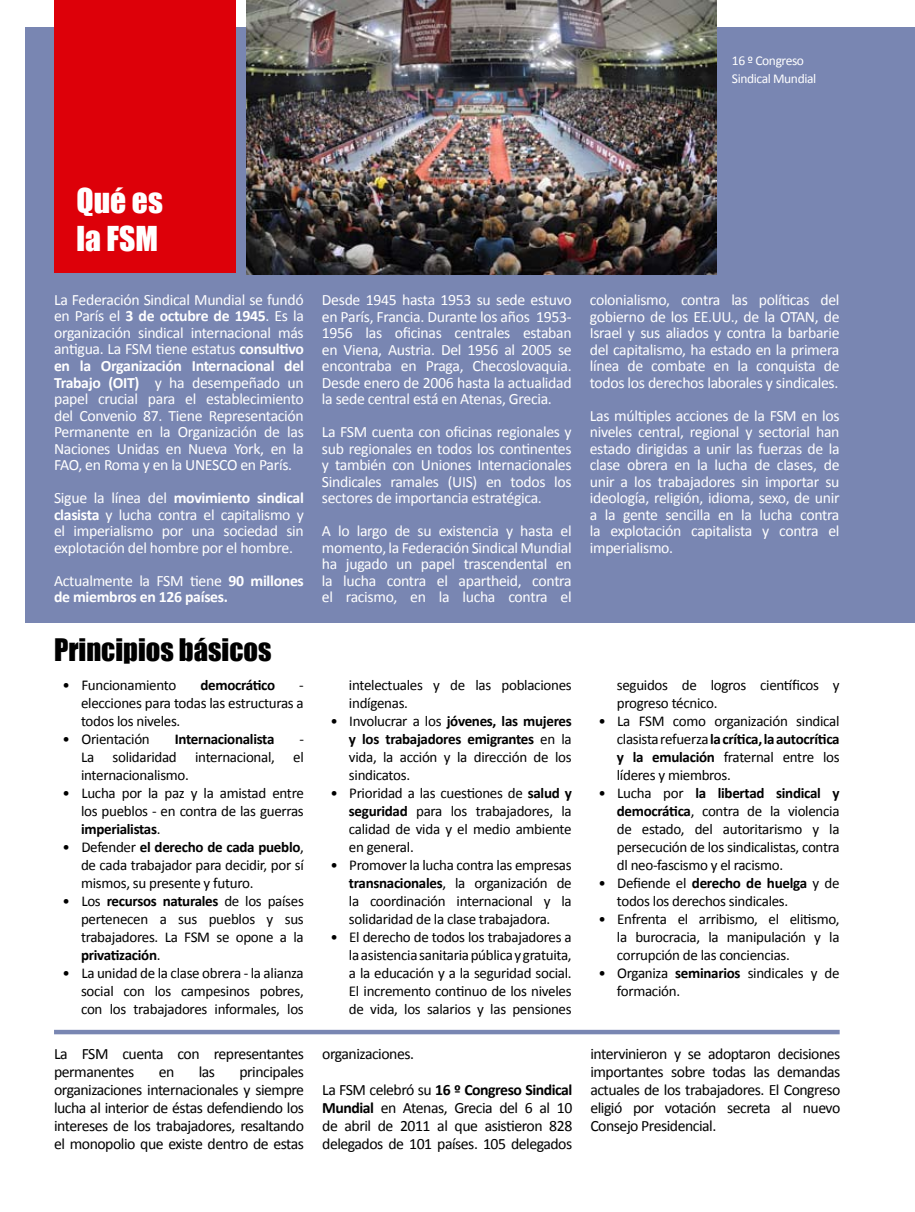
<style>
.page{position:relative;width:915px;height:1212px;background:#fff}
.page>*{position:absolute;margin:0;border:0;box-sizing:border-box;transform-origin:0 0}
.t1{font:31.5px/37.8px "Impact";color:#fff}
.t2{font:28.5px "Impact";color:#000}
.t3{font:15.75px/16.5px "Calibri";letter-spacing:-.02em;color:#fff;text-align:justify}
.t4{font:15.75px/18px "Calibri";letter-spacing:-.03em;color:#000;text-align:justify}
.t5{font:700 15.75px/16.5px "Calibri";letter-spacing:-.02em;color:#fff}
.t6{font:15px/18px "Calibri";letter-spacing:-.02em;color:#000;text-align:justify}
.t7{font:700 15px "Calibri";letter-spacing:-.02em;color:#000}
.t8{font:13.5px/18px "Calibri";letter-spacing:-.03em;color:#fff}
.s1{font-weight:700}
.s2{font-weight:400}
</style>
<div class="page">
<div style="left:26px;top:28px;width:888px;height:1098px;background:#7986b2"></div>
<div style="left:55px;top:0;width:181px;height:273px;background:#dd0009"></div>
<div style="left:0;top:624px;width:914px;height:588px;background:#fff"></div>
<img style="left:246px;top:0;width:470px;height:274px">
<hr style="left:54px;top:1030px;width:785px;height:4px;background:#7986b2">
<p class="t8" style="left:731px;top:51px;width:86px">16 º Congreso<br>Sindical Mundial</p>
<h1 class="t1" style="left:76px;top:181px;width:88px">Qué es la FSM</h1>
<p class="t3" style="left:54px;top:291px;width:251px">La Federación Sindical Mundial se fundó en París el <span class="s1">3 de octubre de 1945</span>. Es la organización sindical internacional más antigua. La FSM tiene estatus <span class="s1">consultivo en la Organización Internacional del Trabajo (OIT)</span> y ha desempeñado un papel crucial para el establecimiento del Convenio 87. Tiene Representación Permanente en la Organización de las Naciones Unidas en Nueva York, en la FAO, en Roma y en la UNESCO en París.</p>
<p class="t3" style="left:54px;top:490px;width:251px">Sigue la línea del <span class="s1">movimiento sindical clasista</span> y lucha contra el capitalismo y el imperialismo por una sociedad sin explotación del hombre por el hombre.</p>
<p class="t5" style="left:54px;top:572px;width:251px"><span class="s2">Actualmente la FSM tiene</span> 90 millones de miembros en 126 países.</p>
<h2 class="t2" style="left:54px;top:628px;width:219px">Principios básicos</h2>
<p class="t6" style="left:63px;top:676px;width:115px">• Funcionamiento</p>
<p class="t7" style="left:200px;top:676px;width:76px">democrático</p>
<p class="t6" style="left:81px;top:676px;width:224px;text-indent:218px">- elecciones para todas las estructuras a todos los niveles.</p>
<p class="t6" style="left:63px;top:730px;width:89px">• Orientación</p>
<p class="t7" style="left:175px;top:730px;width:101px">Internacionalista</p>
<p class="t6" style="left:81px;top:730px;width:224px;text-indent:218px">- La solidaridad internacional, el internacionalismo.</p>
<p class="t6" style="left:81px;top:784px;width:224px;text-indent:-18px">• Lucha por la paz y la amistad entre los pueblos - en contra de las guerras <span class="s1">imperialistas</span>.</p>
<p class="t6" style="left:81px;top:838px;width:224px;text-indent:-18px">• Defender <span class="s1">el derecho de cada pueblo</span>, de cada trabajador para decidir, por sí mismos, su presente y futuro.</p>
<p class="t6" style="left:81px;top:892px;width:224px;text-indent:-18px">• Los <span class="s1">recursos naturales</span> de los países pertenecen a sus pueblos y sus trabajadores. La FSM se opone a la <span class="s1">privatización</span>.</p>
<p class="t6" style="left:81px;top:964px;width:224px;text-indent:-18px">• La unidad de la clase obrera - la alianza social con los campesinos pobres, con los trabajadores informales, los</p>
<p class="t4" style="left:54px;top:1044px;width:251px">La FSM cuenta con representantes permanentes</p>
<p class="t4" style="left:54px;top:1062px;width:251px;text-indent:185px">principales organizaciones internacionales y siempre lucha al interior de éstas defendiendo los intereses de los trabajadores, resaltando el monopolio que existe dentro de estas</p>
<p class="t4" style="left:159px;top:1062px;width:17px">en</p>
<p class="t4" style="left:199px;top:1062px;width:18px">las</p>
<p class="t3" style="left:322px;top:292px;width:251px">Desde 1945 hasta 1953 su sede estuvo en París, Francia. Durante los años 1953- 1956 las oficinas centrales estaban en Viena, Austria. Del 1956 al 2005 se encontraba en Praga, Checoslovaquia.<br>Desde enero de 2006 hasta la actualidad la sede central está en Atenas, Grecia.</p>
<p class="t3" style="left:322px;top:424px;width:251px">La FSM cuenta con oficinas regionales y sub regionales en todos los continentes y también con Uniones Internacionales Sindicales ramales (UIS) en todos los sectores de importancia estratégica.</p>
<p class="t3" style="left:322px;top:523px;width:251px">A lo largo de su existencia y hasta el momento, la Federación Sindical Mundial ha jugado un papel trascendental en la lucha contra el apartheid, contra el racismo, en la lucha contra el</p>
<p class="t3" style="left:589px;top:292px;width:251px">colonialismo, contra las políticas del gobierno de los EE.UU., de la OTAN, de Israel y sus aliados y contra la barbarie del capitalismo, ha estado en la primera línea de combate en la conquista de todos los derechos laborales y sindicales.</p>
<p class="t3" style="left:589px;top:407px;width:251px">Las múltiples acciones de la FSM en los niveles central, regional y sectorial han estado dirigidas a unir las fuerzas de la clase obrera en la lucha de clases, de unir a los trabajadores sin importar su ideología, religión, idioma, sexo, de unir a la gente sencilla en la lucha contra la explotación capitalista y contra el imperialismo.</p>
<p class="t6" style="left:349px;top:676px;width:224px">intelectuales y de las poblaciones indígenas.</p>
<p class="t6" style="left:349px;top:712px;width:224px;text-indent:-18px">• Involucrar a los <span class="s1">jóvenes, las mujeres y los trabajadores emigrantes</span> en la vida, la acción y la dirección de los sindicatos.</p>
<p class="t6" style="left:349px;top:784px;width:224px;text-indent:-18px">• Prioridad a las cuestiones de <span class="s1">salud y seguridad</span> para los trabajadores, la calidad de vida y el medio ambiente en general.</p>
<p class="t6" style="left:349px;top:856px;width:224px;text-indent:-18px">• Promover la lucha contra las empresas <span class="s1">transnacionales</span>, la organización de la coordinación internacional y la solidaridad de la clase trabajadora.</p>
<p class="t6" style="left:349px;top:928px;width:224px;text-indent:-18px">• El derecho de todos los trabajadores a la asistencia sanitaria pública y gratuita, a la educación y a la seguridad social.<br>El incremento continuo de los niveles de vida, los salarios y las pensiones</p>
<p class="t4" style="left:322px;top:1044px;width:93px">organizaciones.</p>
<p class="t4" style="left:322px;top:1080px;width:251px">La FSM celebró su <span class="s1">16 º Congreso Sindical Mundial</span> en Atenas, Grecia del 6 al 10 de abril de 2011 al que asistieron 828 delegados de 101 países. 105 delegados</p>
<p class="t6" style="left:616px;top:676px;width:224px">seguidos de logros científicos y progreso técnico.</p>
<p class="t6" style="left:616px;top:712px;width:224px;text-indent:-18px">• La FSM como organización sindical clasista refuerza <span class="s1">la crítica, la autocrítica y la emulación</span> fraternal entre los líderes y miembros.</p>
<p class="t6" style="left:616px;top:784px;width:224px;text-indent:-19px">• Lucha por <span class="s1">la libertad sindical y democrática</span>, contra de la violencia de estado, del autoritarismo y la persecución de los sindicalistas, contra dl neo-fascismo y el racismo.</p>
<p class="t6" style="left:616px;top:874px;width:224px;text-indent:-18px">• Defiende el <span class="s1">derecho de huelga</span> y de todos los derechos sindicales.</p>
<p class="t6" style="left:616px;top:910px;width:224px;text-indent:-18px">• Enfrenta el arribismo, el elitismo, la burocracia, la manipulación y la corrupción de las conciencias.</p>
<p class="t6" style="left:616px;top:964px;width:224px;text-indent:-18px">• Organiza <span class="s1">seminarios</span> sindicales y de formación.</p>
<p class="t4" style="left:590px;top:1044px;width:251px">intervinieron y se adoptaron decisiones importantes sobre todas las demandas actuales de los trabajadores. El Congreso eligió por votación secreta al nuevo Consejo Presidencial.</p>
</div>
